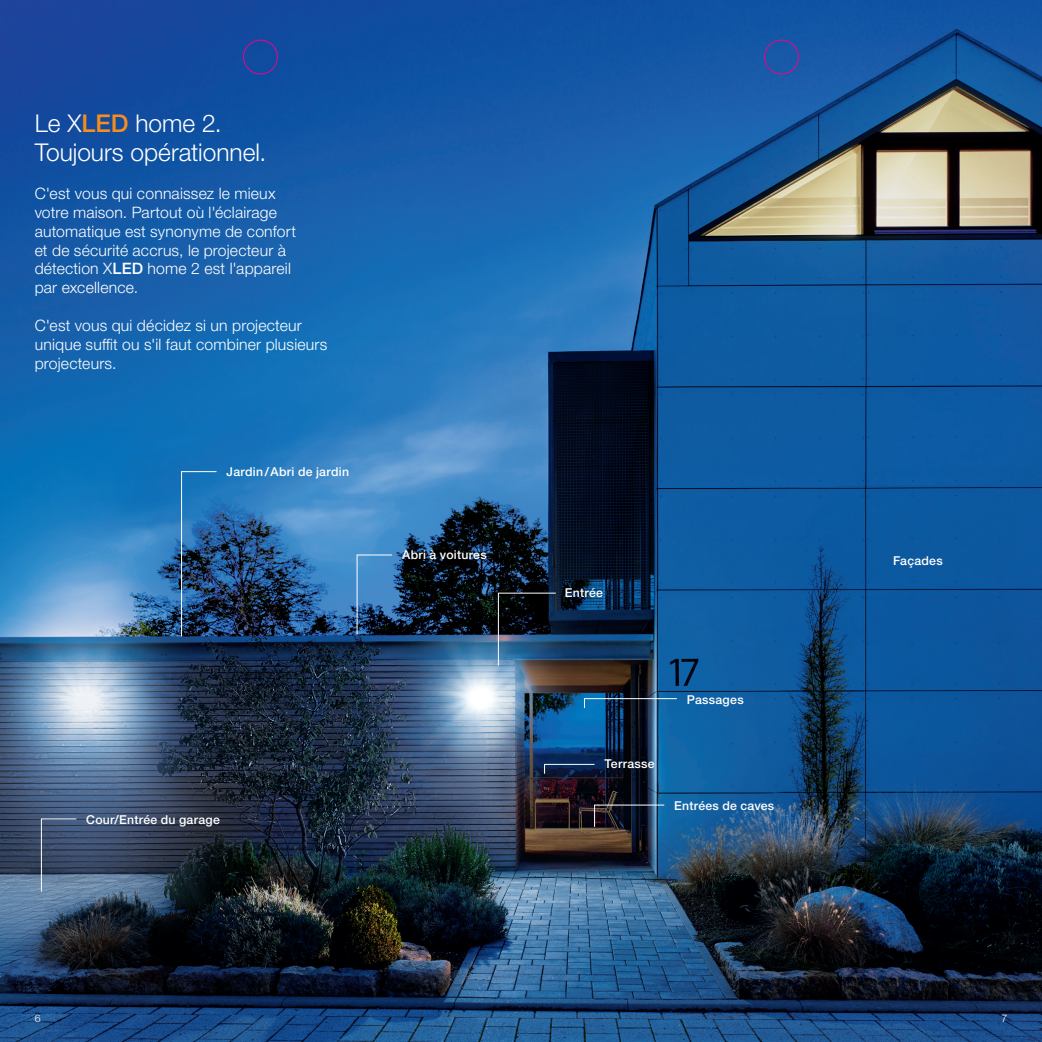
<style>
.page{position:relative;width:1042px;height:1042px;background:#fff}
.page>*{position:absolute;margin:0;border:0;box-sizing:border-box;transform-origin:0 0}
.t1{font:300 24.5px/29.4px "Helvetica Neue LTW1 G";color:#fff}
.t2{font:300 15.75px/18.9px "Helvetica Neue LTW1 G";letter-spacing:.01em;color:#fff}
.t3{font:500 12.25px "Helvetica Neue LTW1 G";letter-spacing:.025em;color:#fff}
.t4{font:300 10.5px "Helvetica Neue LTW1 G";color:#fff}
.s1{font-weight:500;color:#f68e1e}
.s2{font-weight:500}
</style>
<div class="page">
<img style="left:0;top:0;width:1042px;height:1042px">
<div style="left:764px;top:40px;width:35px;height:34px;border:1px solid #ed028c;border-radius:50%"></div>
<div style="left:243px;top:40px;width:35px;height:34px;border:1px solid #ed028c;border-radius:50%"></div>
<svg style="left:41px;top:818px;width:36px;height:74px;background:#4d607d"></svg>
<svg style="left:181px;top:471px;width:36px;height:166px;background:#25598c"></svg>
<svg style="left:498px;top:593px;width:58px;height:73px;background:#1f3449"></svg>
<svg style="left:357px;top:554px;width:35px;height:80px;background:#3a71a4"></svg>
<svg style="left:544px;top:764px;width:51px;height:10px"></svg>
<svg style="left:584px;top:698px;width:93px;height:10px"></svg>
<svg style="left:594px;top:804px;width:71px;height:23px;background:#243246"></svg>
<h1 class="t1" style="left:35px;top:108px;width:233px">Le X<span class="s1">LED</span> home 2.<br>Toujours opérationnel.</h1>
<p class="t2" style="left:35px;top:184px;width:263px">C'est vous qui connaissez le mieux votre maison. Partout où l'éclairage automatique est synonyme de confort et de sécurité accrus, le projecteur à détection X<span class="s2">LED</span> home 2 est l'appareil par excellence.</p>
<p class="t2" style="left:35px;top:316px;width:294px">C'est vous qui décidez si un projecteur unique suffit ou s'il faut combiner plusieurs projecteurs.</p>
<p class="t3" style="left:226px;top:464px;width:124px">Jardin/Abri de jardin</p>
<p class="t3" style="left:402px;top:548px;width:86px">Abri à voitures</p>
<p class="t3" style="left:86px;top:812px;width:135px">Cour/Entrée du garage</p>
<p class="t3" style="left:565px;top:585px;width:40px">Entrée</p>
<p class="t3" style="left:687px;top:692px;width:58px">Passages</p>
<p class="t3" style="left:604px;top:756px;width:52px">Terrasse</p>
<p class="t3" style="left:674px;top:798px;width:102px">Entrées de caves</p>
<p class="t3" style="left:893px;top:553px;width:51px">Façades</p>
<p class="t4" style="left:35px;top:1012px;width:7px">6</p>
<p class="t4" style="left:1001px;top:1012px;width:7px">7</p>
</div>
